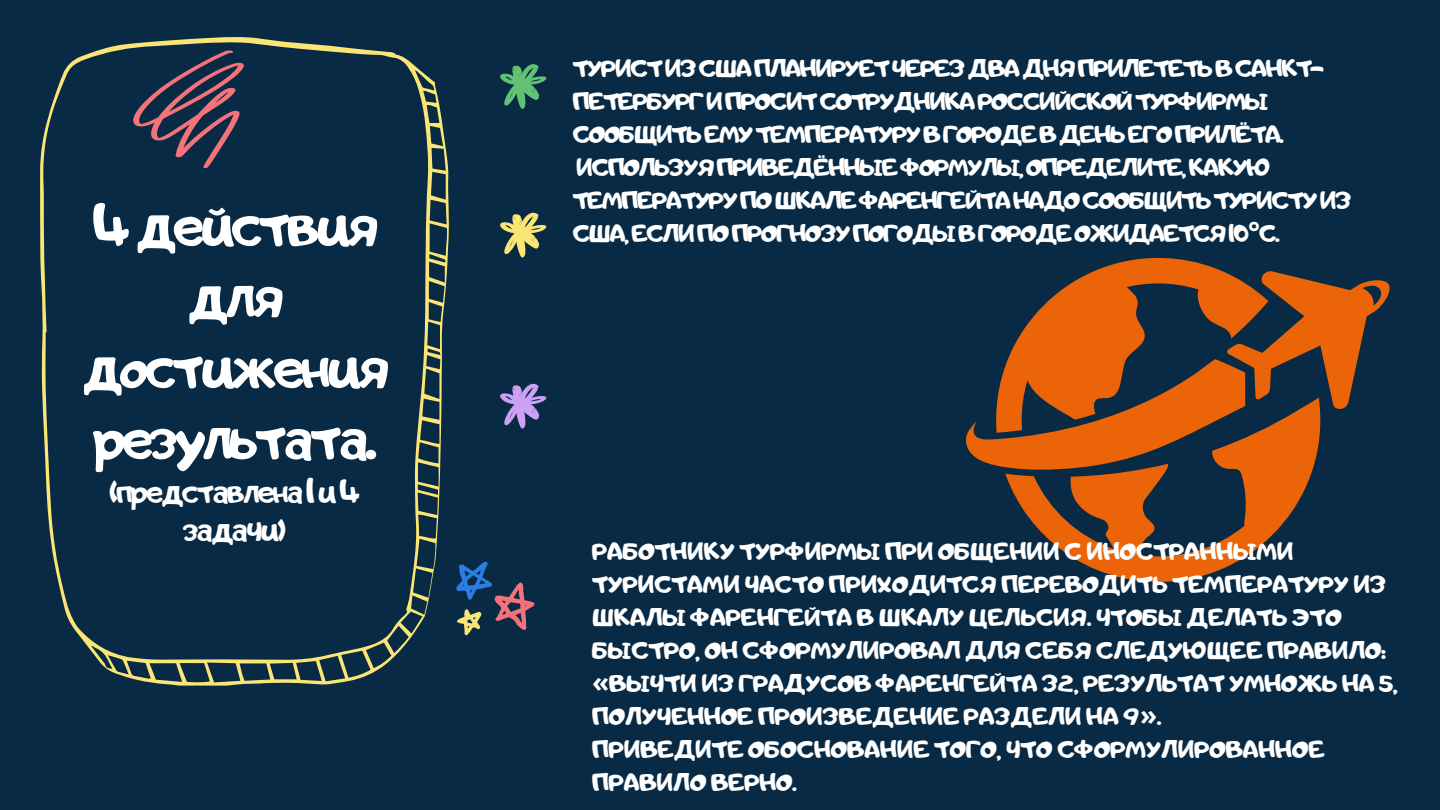
<style>
.page{position:relative;width:1440px;height:810px;background:#082a44}
.page>*{position:absolute;margin:0;border:0;box-sizing:border-box;transform-origin:0 0}
.t1{font:71.3px/71px "Adigiana Extreme";letter-spacing:-.04em;color:#fff;text-align:center}
.t2{font:39px/38.4px "Adigiana Extreme";letter-spacing:-.04em;color:#fff;text-align:center}
.t3{font:28px/33px "Adigiana Extreme";color:#fff}
.t4{font:28px/33px "Adigiana Extreme";letter-spacing:-.04em;color:#fff}
.s1{font-family:"Noto Sans";font-weight:700}
</style>
<div class="page">
<svg style="left:40px;top:37px;width:409px;height:649px"></svg>
<svg style="left:500px;top:64px;width:46px;height:45px"></svg>
<svg style="left:500px;top:213px;width:46px;height:45px"></svg>
<svg style="left:500px;top:384px;width:46px;height:45px"></svg>
<svg style="left:133px;top:50px;width:111px;height:118px"></svg>
<svg style="left:446px;top:550px;width:89px;height:90px"></svg>
<svg style="left:1094px;top:258px;width:128px;height:13px;fill:#ec6408"></svg>
<svg style="left:1005px;top:471px;width:307px;height:111px"></svg>
<svg style="left:966px;top:271px;width:424px;height:200px"></svg>
<p class="t1" style="left:82px;top:184px;width:308px">4действия для достижения результата.</p>
<p class="t2" style="left:110px;top:469px;width:251px">(представлена1и4 задачи)</p>
<p class="t4" style="left:573px;top:50px;width:753px">ТУРИСТИЗСШАПЛАНИРУЕТЧЕРЕЗДВАДНЯПРИЛЕТЕТЬВСАНКТ-<br>ПЕТЕРБУРГИПРОСИТСОТРУДНИКАРОССИЙСКОЙТУРФИРМЫ<br>СООБЩИТЬЕМУТЕМПЕРАТУРУВГОРОДЕВДЕНЬЕГОПРИЛЁТА.</p>
<p class="t4" style="left:573px;top:149px;width:780px">ИСПОЛЬЗУЯПРИВЕДЁННЫЕФОРМУЛЫ,ОПРЕДЕЛИТЕ,КАКУЮ<br>ТЕМПЕРАТУРУПОШКАЛЕФАРЕНГЕЙТАНАДОСООБЩИТЬТУРИСТУИЗ<br>США,ЕСЛИПОПРОГНОЗУПОГОДЫВГОРОДЕОЖИДАЕТСЯ10<span class="s1">°</span>C.</p>
<p class="t3" style="left:592px;top:533px;width:796px">РАБОТНИКУ ТУРФИРМЫ ПРИ ОБЩЕНИИ С ИНОСТРАННЫМИ ТУРИСТАМИ ЧАСТО ПРИХОДИТСЯ ПЕРЕВОДИТЬ ТЕМПЕРАТУРУ ИЗ ШКАЛЫ ФАРЕНГЕЙТА В ШКАЛУ ЦЕЛЬСИЯ. ЧТОБЫ ДЕЛАТЬ ЭТО БЫСТРО, ОН СФОРМУЛИРОВАЛ ДЛЯ СЕБЯ СЛЕДУЮЩЕЕ ПРАВИЛО:</p>
<p class="t3" style="left:592px;top:665px;width:807px"><span class="s1">«</span>ВЫЧТИ ИЗ ГРАДУСОВ ФАРЕНГЕЙТА 32, РЕЗУЛЬТАТ УМНОЖЬ НА 5,<br>ПОЛУЧЕННОЕ ПРОИЗВЕДЕНИЕ РАЗДЕЛИ НА 9<span class="s1">»</span>.</p>
<p class="t3" style="left:592px;top:731px;width:734px">ПРИВЕДИТЕ ОБОСНОВАНИЕ ТОГО, ЧТО СФОРМУЛИРОВАННОЕ<br>ПРАВИЛО ВЕРНО.</p>
</div>
